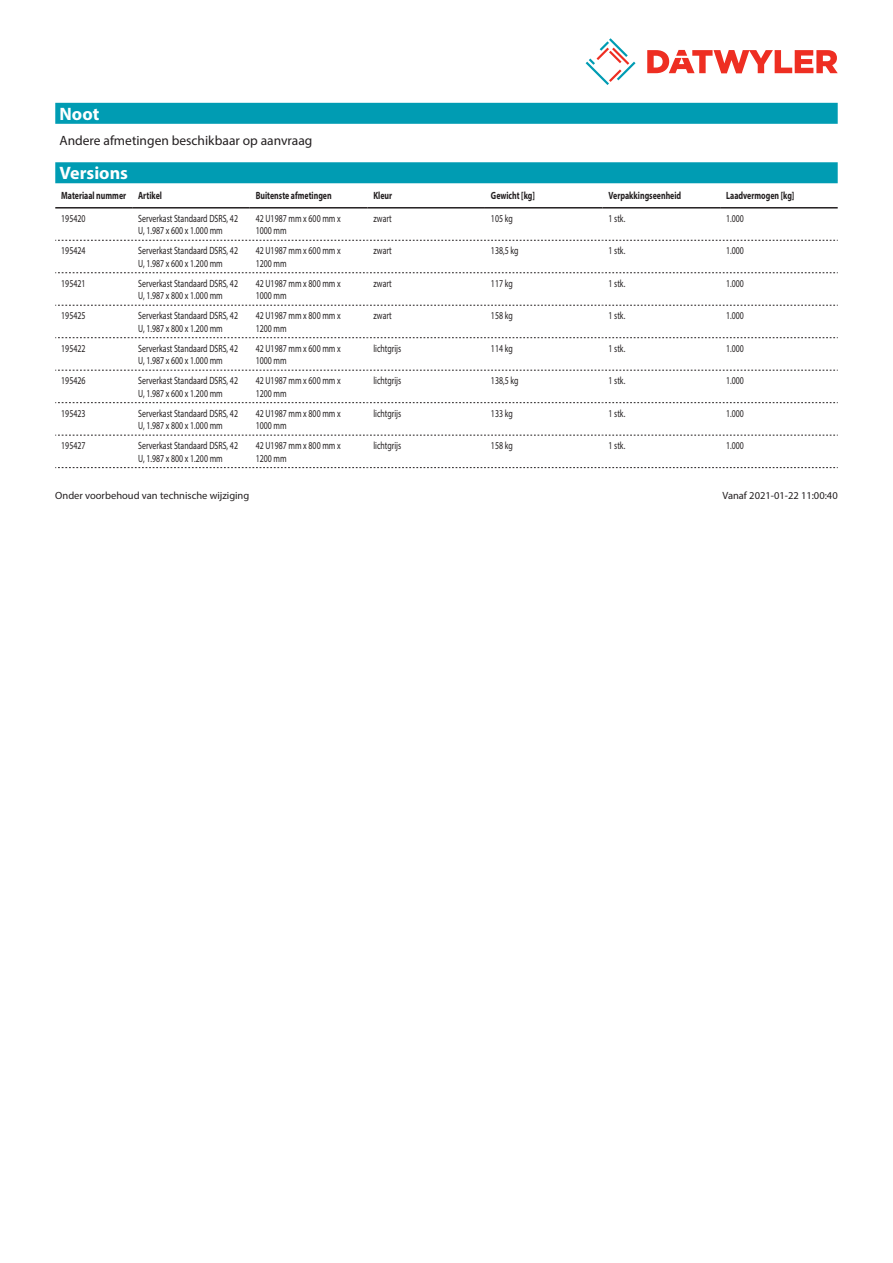
<style>
.page{position:relative;width:893px;height:1263px;background:#fff}
.page>*{position:absolute;margin:0;border:0;box-sizing:border-box;transform-origin:0 0}
.Standard_Head_Proper{font:700 18px "Myriad Pro";color:#fff}
.Standard_text{font:13.5px "Myriad Pro";color:#231f20}
.myriadlight{font:10.5px/12.6px "Myriad Pro";color:#231f20;scale:.75 1}
.myriadbold{font:700 10.5px "Myriad Pro";color:#231f20;scale:.75 1}
.Footnote{font:10.5px "Myriad Pro";color:#231f20}
</style>
<div class="page">
<svg style="left:586px;top:38px;width:49px;height:47px"></svg>
<svg style="left:647px;top:50px;width:191px;height:23px"></svg>
<div style="left:55px;top:103px;width:783px;height:21px;background:#009cb3"></div>
<div style="left:55px;top:162px;width:783px;height:21px;background:#009cb3"></div>
<hr style="left:55px;top:207px;width:77px;height:2px;background:#231f20">
<hr style="left:132px;top:207px;width:118px;height:2px;background:#231f20">
<hr style="left:250px;top:207px;width:117px;height:2px;background:#231f20">
<hr style="left:367px;top:207px;width:118px;height:2px;background:#231f20">
<hr style="left:485px;top:207px;width:117px;height:2px;background:#231f20">
<hr style="left:602px;top:207px;width:118px;height:2px;background:#231f20">
<hr style="left:720px;top:207px;width:118px;height:2px;background:#231f20">
<svg style="left:55px;top:240px;width:783px;height:1px"></svg>
<svg style="left:55px;top:272px;width:783px;height:1px"></svg>
<svg style="left:55px;top:305px;width:783px;height:1px"></svg>
<svg style="left:55px;top:337px;width:783px;height:1px"></svg>
<svg style="left:55px;top:370px;width:783px;height:1px"></svg>
<svg style="left:55px;top:402px;width:783px;height:1px"></svg>
<svg style="left:55px;top:435px;width:783px;height:1px"></svg>
<svg style="left:55px;top:467px;width:783px;height:1px"></svg>
<p class="Standard_Head_Proper" style="left:60px;top:102px;width:41px">Noot</p>
<p class="Standard_text" style="left:60px;top:132px;width:254px">Andere afmetingen beschikbaar op aanvraag</p>
<p class="Standard_Head_Proper" style="left:60px;top:161px;width:70px">Versions</p>
<p class="myriadbold" style="left:61px;top:189px;width:88px">Materiaal nummer</p>
<p class="myriadbold" style="left:138px;top:189px;width:33px">Artikel</p>
<p class="myriadbold" style="left:256px;top:189px;width:103px">Buitenste afmetingen</p>
<p class="myriadbold" style="left:373px;top:189px;width:26px">Kleur</p>
<p class="myriadbold" style="left:491px;top:189px;width:60px">Gewicht [kg]</p>
<p class="myriadbold" style="left:608px;top:189px;width:98px">Verpakkingseenheid</p>
<p class="myriadbold" style="left:726px;top:189px;width:93px">Laadvermogen [kg]</p>
<p class="myriadlight" style="left:61px;top:212px;width:34px">195420</p>
<p class="myriadlight" style="left:138px;top:212px;width:135px">Serverkast Standaard DSRS, 42<br>U, 1.987 x 600 x 1.000 mm</p>
<p class="myriadlight" style="left:256px;top:212px;width:115px">42 U1987 mm x 600 mm x<br>1000 mm</p>
<p class="myriadlight" style="left:373px;top:212px;width:26px">zwart</p>
<p class="myriadlight" style="left:491px;top:212px;width:31px">105 kg</p>
<p class="myriadlight" style="left:608px;top:212px;width:24px">1 stk.</p>
<p class="myriadlight" style="left:726px;top:212px;width:25px">1.000</p>
<p class="myriadlight" style="left:61px;top:244px;width:34px">195424</p>
<p class="myriadlight" style="left:138px;top:244px;width:135px">Serverkast Standaard DSRS, 42<br>U, 1.987 x 600 x 1.200 mm</p>
<p class="myriadlight" style="left:256px;top:244px;width:115px">42 U1987 mm x 600 mm x<br>1200 mm</p>
<p class="myriadlight" style="left:373px;top:244px;width:26px">zwart</p>
<p class="myriadlight" style="left:491px;top:244px;width:38px">138,5 kg</p>
<p class="myriadlight" style="left:608px;top:244px;width:24px">1 stk.</p>
<p class="myriadlight" style="left:726px;top:244px;width:25px">1.000</p>
<p class="myriadlight" style="left:61px;top:277px;width:34px">195421</p>
<p class="myriadlight" style="left:138px;top:277px;width:135px">Serverkast Standaard DSRS, 42<br>U, 1.987 x 800 x 1.000 mm</p>
<p class="myriadlight" style="left:256px;top:277px;width:115px">42 U1987 mm x 800 mm x<br>1000 mm</p>
<p class="myriadlight" style="left:373px;top:277px;width:26px">zwart</p>
<p class="myriadlight" style="left:491px;top:277px;width:31px">117 kg</p>
<p class="myriadlight" style="left:608px;top:277px;width:24px">1 stk.</p>
<p class="myriadlight" style="left:726px;top:277px;width:25px">1.000</p>
<p class="myriadlight" style="left:61px;top:309px;width:34px">195425</p>
<p class="myriadlight" style="left:138px;top:309px;width:135px">Serverkast Standaard DSRS, 42<br>U, 1.987 x 800 x 1.200 mm</p>
<p class="myriadlight" style="left:256px;top:309px;width:115px">42 U1987 mm x 800 mm x<br>1200 mm</p>
<p class="myriadlight" style="left:373px;top:309px;width:26px">zwart</p>
<p class="myriadlight" style="left:491px;top:309px;width:31px">158 kg</p>
<p class="myriadlight" style="left:608px;top:309px;width:24px">1 stk.</p>
<p class="myriadlight" style="left:726px;top:309px;width:25px">1.000</p>
<p class="myriadlight" style="left:61px;top:342px;width:34px">195422</p>
<p class="myriadlight" style="left:138px;top:342px;width:135px">Serverkast Standaard DSRS, 42<br>U, 1.987 x 600 x 1.000 mm</p>
<p class="myriadlight" style="left:256px;top:342px;width:115px">42 U1987 mm x 600 mm x<br>1000 mm</p>
<p class="myriadlight" style="left:373px;top:342px;width:39px">lichtgrijs</p>
<p class="myriadlight" style="left:491px;top:342px;width:31px">114 kg</p>
<p class="myriadlight" style="left:608px;top:342px;width:24px">1 stk.</p>
<p class="myriadlight" style="left:726px;top:342px;width:25px">1.000</p>
<p class="myriadlight" style="left:61px;top:374px;width:34px">195426</p>
<p class="myriadlight" style="left:138px;top:374px;width:135px">Serverkast Standaard DSRS, 42<br>U, 1.987 x 600 x 1.200 mm</p>
<p class="myriadlight" style="left:256px;top:374px;width:115px">42 U1987 mm x 600 mm x<br>1200 mm</p>
<p class="myriadlight" style="left:373px;top:374px;width:39px">lichtgrijs</p>
<p class="myriadlight" style="left:491px;top:374px;width:38px">138,5 kg</p>
<p class="myriadlight" style="left:608px;top:374px;width:24px">1 stk.</p>
<p class="myriadlight" style="left:726px;top:374px;width:25px">1.000</p>
<p class="myriadlight" style="left:61px;top:407px;width:34px">195423</p>
<p class="myriadlight" style="left:138px;top:407px;width:135px">Serverkast Standaard DSRS, 42<br>U, 1.987 x 800 x 1.000 mm</p>
<p class="myriadlight" style="left:256px;top:407px;width:115px">42 U1987 mm x 800 mm x<br>1000 mm</p>
<p class="myriadlight" style="left:373px;top:407px;width:39px">lichtgrijs</p>
<p class="myriadlight" style="left:491px;top:407px;width:31px">133 kg</p>
<p class="myriadlight" style="left:608px;top:407px;width:24px">1 stk.</p>
<p class="myriadlight" style="left:726px;top:407px;width:25px">1.000</p>
<p class="myriadlight" style="left:61px;top:439px;width:34px">195427</p>
<p class="myriadlight" style="left:138px;top:439px;width:135px">Serverkast Standaard DSRS, 42<br>U, 1.987 x 800 x 1.200 mm</p>
<p class="myriadlight" style="left:256px;top:439px;width:115px">42 U1987 mm x 800 mm x<br>1200 mm</p>
<p class="myriadlight" style="left:373px;top:439px;width:39px">lichtgrijs</p>
<p class="myriadlight" style="left:491px;top:439px;width:31px">158 kg</p>
<p class="myriadlight" style="left:608px;top:439px;width:24px">1 stk.</p>
<p class="myriadlight" style="left:726px;top:439px;width:25px">1.000</p>
<p class="Footnote" style="left:55px;top:489px;width:196px">Onder voorbehoud van technische wijziging</p>
<p class="Footnote" style="left:722px;top:489px;width:117px">Vanaf 2021-01-22 11:00:40</p>
</div>
